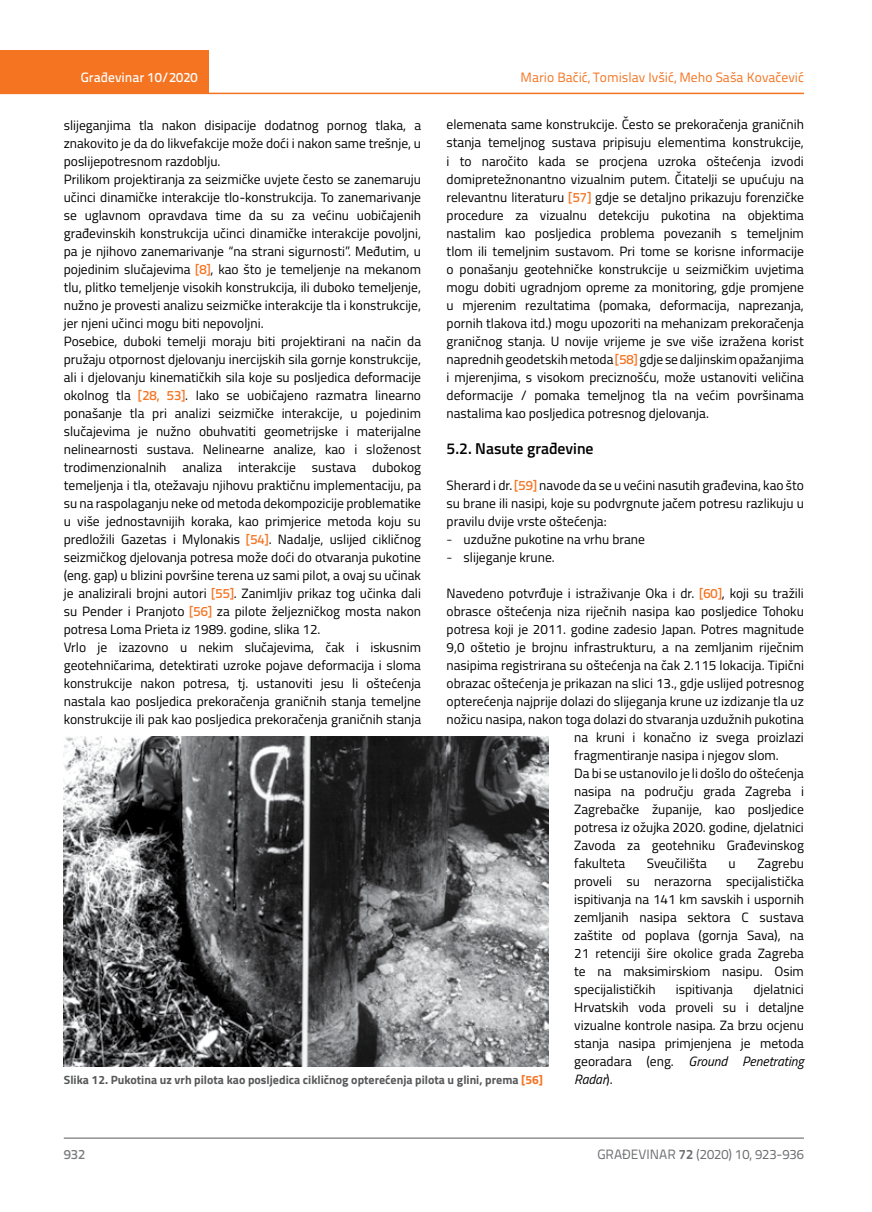
<style>
.page{position:relative;width:872px;height:1212px;background:#fff}
.page>*{position:absolute;margin:0;border:0;box-sizing:border-box;transform-origin:0 0}
.t1{font:600 15.75px "Titillium";color:#000}
.t2{font:13.5px/18px "Titillium";color:#000;text-align:justify}
.t3{font:13.5px "Titillium Text 22 L";color:#f47421}
.t4{font:13.5px "Titillium Text 22 L";color:#6d6e71}
.t5{font:500 13.5px "Titillium Text 22 L";color:#fff}
.t6{font:italic 13.5px "Titillium";color:#000}
.t7{font:500 13.5px "Titillium Text 22 L";color:#797a7d}
.t8{font:700 12px "Titillium";color:#58595b}
.s1{font-family:"Titillium Text 22 L";font-weight:500;color:#f47421}
.s2{font-family:"Titillium Text 22 L";font-weight:300}
.s3{font-style:italic}
.s4{color:#f47421}
.s5{font-style:normal}
.s6{font-weight:700}
</style>
<div class="page">
<div style="left:0;top:50px;width:208px;height:44px;background:#f47421"></div>
<hr style="left:0;top:93px;width:804px;height:1px;background:#f47421">
<hr style="left:64px;top:1138px;width:740px;height:1px;background:#58595b">
<img style="left:64px;top:737px;width:485px;height:329px">
<p class="t5" style="left:81px;top:67px;width:118px">Građevinar 10/2020</p>
<p class="t3" style="left:520px;top:68px;width:285px">Mario Bačić, Tomislav Ivšić, Meho Saša Kovačević</p>
<p class="t2" style="left:64px;top:115px;width:359px;text-align:left">slijeganjima tla nakon disipacije dodatnog pornog tlaka, a znakovito je da do likvefakcije može doći i nakon same trešnje, u poslijepotresnom razdoblju.<br>Prilikom projektiranja za seizmičke uvjete često se zanemaruju učinci dinamičke interakcije tlo-konstrukcija. To zanemarivanje se uglavnom opravdava time da su za većinu uobičajenih građevinskih konstrukcija učinci dinamičke interakcije povoljni, pa je njihovo zanemarivanje “na strani sigurnosti”. Međutim, u pojedinim slučajevima <span class="s1">[8]</span>, kao što je temeljenje na mekanom tlu, plitko temeljenje visokih konstrukcija, ili duboko temeljenje, nužno je provesti analizu seizmičke interakcije tla i konstrukcije, jer njeni učinci mogu biti nepovoljni.<br>Posebice, duboki temelji moraju biti projektirani na način da pružaju otpornost djelovanju inercijskih sila gornje konstrukcije, ali i djelovanju kinematičkih sila koje su posljedica deformacije okolnog tla <span class="s1">[28, 53]</span>. Iako se uobičajeno razmatra linearno ponašanje tla pri analizi seizmičke interakcije, u pojedinim slučajevima je nužno obuhvatiti geometrijske i materijalne nelinearnosti sustava. Nelinearne analize, kao i složenost trodimenzionalnih analiza interakcije sustava dubokog temeljenja i tla, otežavaju njihovu praktičnu implementaciju, pa su na raspolaganju neke od metoda dekompozicije problematike u više jednostavnijih koraka, kao primjerice metoda koju su predložili Gazetas i Mylonakis <span class="s1">[54]</span>. Nadalje, uslijed cikličnog seizmičkog djelovanja potresa može doći do otvaranja pukotine (eng. gap) u blizini površine terena uz sami pilot, a ovaj su učinak je analizirali brojni autori <span class="s1">[55]</span>. Zanimljiv prikaz tog učinka dali su Pender i Pranjoto <span class="s1">[56]</span> za pilote željezničkog mosta nakon potresa Loma Prieta iz 1989. godine, slika 12.<br>Vrlo je izazovno u nekim slučajevima, čak i iskusnim geotehničarima, detektirati uzroke pojave deformacija i sloma konstrukcije nakon potresa, tj. ustanoviti jesu li oštećenja nastala kao posljedica prekoračenja graničnih stanja temeljne konstrukcije ili pak kao posljedica prekoračenja graničnih stanja</p>
<p class="t2" style="left:446px;top:115px;width:359px">elemenata same konstrukcije. Često se prekoračenja graničnih stanja temeljnog sustava pripisuju elementima konstrukcije, i to naročito kada se procjena uzroka oštećenja izvodi domipretežnonantno vizualnim putem. Čitatelji se upućuju na relevantnu literaturu <span class="s1">[57]</span> gdje se detaljno prikazuju forenzičke procedure za vizualnu detekciju pukotina na objektima nastalim kao posljedica problema povezanih s temeljnim tlom ili temeljnim sustavom. Pri tome se korisne informacije o ponašanju geotehničke konstrukcije u seizmičkim uvjetima mogu dobiti ugradnjom opreme za monitoring, gdje promjene u mjerenim rezultatima (pomaka, deformacija, naprezanja, pornih tlakova itd.) mogu upozoriti na mehanizam prekoračenja graničnog stanja. U novije vrijeme je sve više izražena korist naprednih geodetskih metoda <span class="s1">[58]</span> gdje se daljinskim opažanjima i mjerenjima, s visokom preciznošću, može ustanoviti veličina deformacije / pomaka temeljnog tla na većim površinama nastalima kao posljedica potresnog djelovanja.</p>
<p class="t1" style="left:446px;top:436px;width:148px">5.2. Nasute građevine</p>
<p class="t2" style="left:446px;top:475px;width:359px">Sherard i dr. <span class="s1">[59]</span> navode da se u većini nasutih građevina, kao što su brane ili nasipi, koje su podvrgnute jačem potresu razlikuju u pravilu dvije vrste oštećenja:</p>
<p class="t2" style="left:446px;top:529px;width:200px"><span class="s2">-</span> uzdužne pukotine na vrhu brane</p>
<p class="t2" style="left:446px;top:547px;width:110px"><span class="s2">-</span> slijeganje krune.</p>
<p class="t2" style="left:446px;top:583px;width:359px">Navedeno potvrđuje i istraživanje Oka i dr. <span class="s1">[60]</span>, koji su tražili</p>
<p class="t2" style="left:446px;top:601px;width:359px">obrasce oštećenja niza riječnih nasipa kao posljedice Tohoku</p>
<p class="t2" style="left:446px;top:619px;width:359px">potresa koji je 2011. godine zadesio Japan. Potres magnitude</p>
<p class="t2" style="left:446px;top:638px;width:359px">9,0 oštetio je brojnu infrastrukturu, a na zemljanim riječnim</p>
<p class="t2" style="left:446px;top:656px;width:359px">nasipima registrirana su oštećenja na čak 2.115 lokacija. Tipični</p>
<p class="t2" style="left:446px;top:674px;width:359px">obrazac oštećenja je prikazan na slici 13., gdje uslijed potresnog</p>
<p class="t2" style="left:446px;top:692px;width:359px">opterećenja najprije dolazi do slijeganja krune uz izdizanje tla uz</p>
<p class="t2" style="left:446px;top:710px;width:359px">nožicu nasipa, nakon toga dolazi do stvaranja uzdužnih pukotina</p>
<p class="t2" style="left:574px;top:728px;width:231px">na kruni i konačno iz svega proizlazi</p>
<p class="t2" style="left:574px;top:746px;width:206px">fragmentiranje nasipa i njegov slom.</p>
<p class="t2" style="left:574px;top:764px;width:231px">Da bi se ustanovilo je li došlo do oštećenja</p>
<p class="t2" style="left:574px;top:782px;width:231px">nasipa na području grada Zagreba i</p>
<p class="t2" style="left:574px;top:800px;width:231px">Zagrebačke županije, kao posljedice</p>
<p class="t2" style="left:574px;top:818px;width:231px">potresa iz ožujka 2020. godine, djelatnici</p>
<p class="t2" style="left:574px;top:836px;width:231px">Zavoda za geotehniku Građevinskog</p>
<p class="t2" style="left:574px;top:854px;width:53px">fakulteta</p>
<p class="t2" style="left:647px;top:854px;width:62px">Sveučilišta</p>
<p class="t2" style="left:728px;top:854px;width:9px">u</p>
<p class="t2" style="left:574px;top:854px;width:231px;text-indent:183px">Zagrebu proveli su nerazorna specijalistička ispitivanja na 141 km savskih i uspornih zemljanih nasipa sektora C sustava zaštite od poplava (gornja Sava), na 21 retenciji šire okolice grada Zagreba te na maksimirskiom nasipu. Osim specijalističkih</p>
<p class="t2" style="left:574px;top:980px;width:231px;text-indent:179px">djelatnici Hrvatskih voda proveli su i detaljne vizualne kontrole nasipa. Za brzu ocjenu stanja nasipa primjenjena je metoda georadara (eng. <span class="s3">Ground Penetrating</span></p>
<p class="t2" style="left:676px;top:980px;width:59px">ispitivanja</p>
<p class="t8" style="left:64px;top:1071px;width:481px">Slika 12. Pukotina uz vrh pilota kao posljedica cikličnog opterećenja pilota u glini, prema <span class="s4">[56]</span></p>
<p class="t6" style="left:574px;top:1069px;width:40px">Radar<span class="s5">).</span></p>
<p class="t7" style="left:64px;top:1144px;width:23px">932</p>
<p class="t4" style="left:597px;top:1144px;width:208px">GRAĐEVINAR <span class="s6">72</span> (2020) 10, 923-936</p>
</div>
